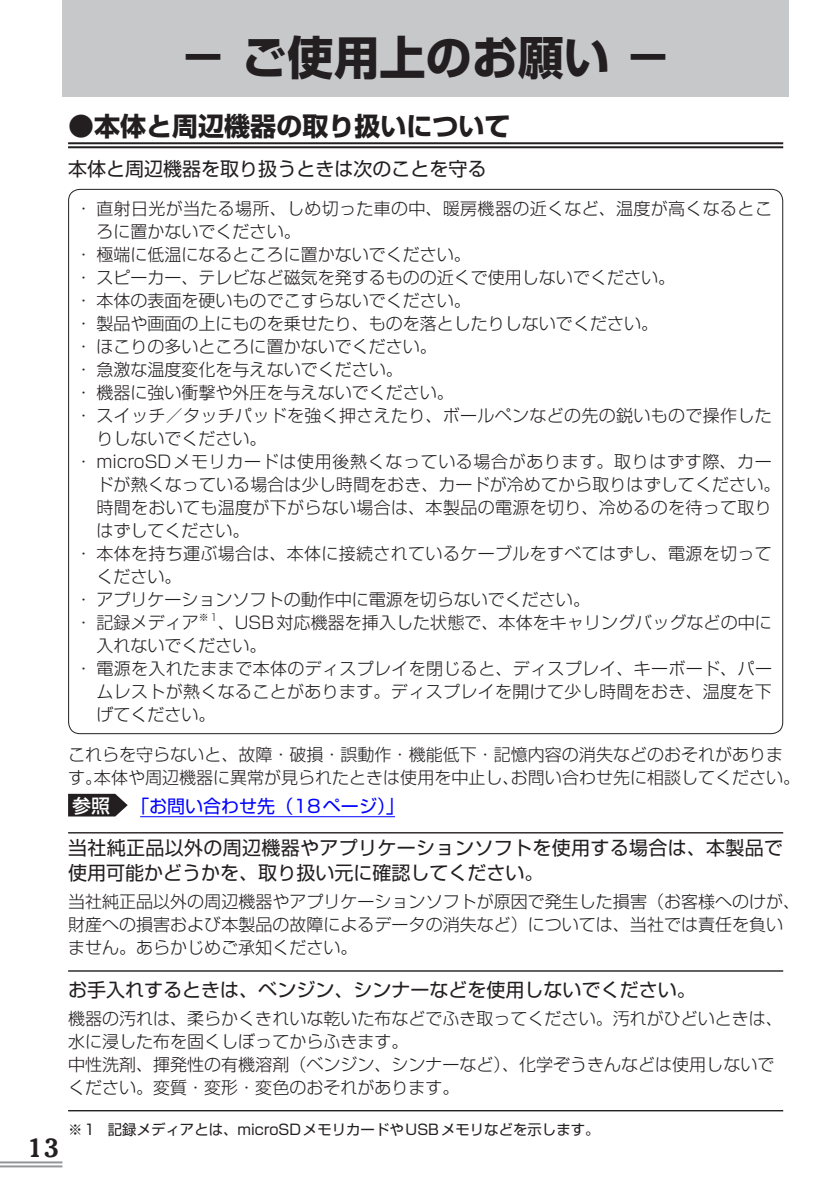
<style>
.page{position:relative;width:840px;height:1191px;background:#fff}
.page>*{position:absolute;margin:0;border:0;box-sizing:border-box;transform-origin:0 0}
.t1{font:700 46px "Shin Go Pro";color:#231f20}
.t2{font:700 26px "Shin Go Pro";color:#231f20}
.t3{font:26px "MO Suuji HA H Dn";color:#231f20}
.t4{font:19px/25px "Shin Go Pro";color:#231f20}
.t5{font:18px "Shin Go Pro";color:#00f}
.t6{font:300 17px/23px "Shin Go Pro";color:#231f20}
.t7{font:300 17px "Shin Go Pro";letter-spacing:.02em;color:#231f20}
.t8{font:300 17px "Shin Go Pro";letter-spacing:.035em;color:#231f20}
.t9{font:14.4px "Shin Go Pro";color:#231f20}
.t10{font:300 10px "Shin Go Pro";color:#231f20}
.s1{font-weight:500;font-size:19px;color:#fff}
</style>
<div class="page">
<div style="left:62px;top:0;width:726px;height:96px;background:#c7c8ca"></div>
<svg style="left:0;top:1163px;width:62px;height:1px"></svg>
<hr style="left:0;top:1161px;width:62px;height:2px;background:#939598">
<hr style="left:0;top:1165px;width:62px;height:2px;background:#939598">
<hr style="left:68px;top:142px;width:714px;height:2px;background:#231f20">
<hr style="left:68px;top:146px;width:714px;height:2px;background:#231f20">
<hr style="left:68px;top:832px;width:714px;height:1px;background:#231f20">
<hr style="left:140px;top:816px;width:255px;height:1px;background:#00f">
<hr style="left:68px;top:970px;width:714px;height:1px;background:#231f20">
<hr style="left:68px;top:1110px;width:714px;height:1px;background:#231f20">
<svg style="left:68px;top:794px;width:60px;height:22px"></svg>
<h2 class="t3" style="left:27px;top:1137px;width:34px">13</h2>
<h1 class="t1" style="left:180px;top:21px;width:492px">− ご使用上のお願い −</h1>
<h2 class="t2" style="left:68px;top:106px;width:443px">●本体と周辺機器の取り扱いについて</h2>
<p class="t4" style="left:68px;top:154px;width:419px">本体と周辺機器を取り扱うときは次のことを守る</p>
<p class="t7" style="left:75px;top:195px;width:698px">・直射日光が当たる場所、しめ切った車の中、暖房機器の近くなど、温度が高くなるとこ</p>
<p class="t6" style="left:96px;top:218px;width:205px">ろに置かないでください。</p>
<p class="t6" style="left:75px;top:241px;width:397px">・極端に低温になるところに置かないでください。</p>
<p class="t6" style="left:75px;top:264px;width:601px">・スピーカー、テレビなど磁気を発するものの近くで使用しないでください。</p>
<p class="t6" style="left:75px;top:287px;width:397px">・本体の表面を硬いものでこすらないでください。</p>
<p class="t6" style="left:75px;top:310px;width:584px">・製品や画面の上にものを乗せたり、ものを落としたりしないでください。</p>
<p class="t6" style="left:75px;top:333px;width:363px">・ほこりの多いところに置かないでください。</p>
<p class="t6" style="left:75px;top:356px;width:329px">・急激な温度変化を与えないでください。</p>
<p class="t6" style="left:75px;top:379px;width:380px">・機器に強い衝撃や外圧を与えないでください。</p>
<p class="t7" style="left:75px;top:402px;width:697px">・スイッチ／タッチパッドを強く押さえたり、ボールペンなどの先の鋭いもので操作した</p>
<p class="t6" style="left:96px;top:425px;width:171px">りしないでください。</p>
<p class="t8" style="left:75px;top:448px;width:697px">・ microSDメモリカードは使用後熱くなっている場合があります。取りはずす際、カー</p>
<p class="t6" style="left:96px;top:471px;width:685px">ドが熱くなっている場合は少し時間をおき、カードが冷めてから取りはずしてください。</p>
<p class="t7" style="left:96px;top:494px;width:676px">時間をおいても温度が下がらない場合は、本製品の電源を切り、冷めるのを待って取り</p>
<p class="t6" style="left:96px;top:517px;width:154px">はずしてください。</p>
<p class="t7" style="left:75px;top:540px;width:697px">・本体を持ち運ぶ場合は、本体に接続されているケーブルをすべてはずし、電源を切って</p>
<p class="t6" style="left:96px;top:563px;width:86px">ください。</p>
<p class="t6" style="left:75px;top:586px;width:516px">・アプリケーションソフトの動作中に電源を切らないでください。</p>
<p class="t6" style="left:75px;top:609px;width:125px">・記録メディア</p>
<p class="t10" style="left:199px;top:609px;width:20px">※1</p>
<p class="t6" style="left:217px;top:609px;width:555px">、USB対応機器を挿入した状態で、本体をキャリングバッグなどの中に</p>
<p class="t6" style="left:96px;top:632px;width:172px">入れないでください。</p>
<p class="t7" style="left:75px;top:655px;width:698px">・電源を入れたままで本体のディスプレイを閉じると、ディスプレイ、キーボード、パー</p>
<p class="t7" style="left:96px;top:678px;width:676px">ムレストが熱くなることがあります。ディスプレイを開けて少し時間をおき、温度を下</p>
<p class="t6" style="left:96px;top:701px;width:121px">げてください。</p>
<p class="t6" style="left:68px;top:741px;width:733px">これらを守らないと、故障・破損・誤動作・機能低下・記憶内容の消失などのおそれがあります。本体や周辺機器に異常が見られたときは使用を中止し、お問い合わせ先に相談してください。</p>
<p class="t5" style="left:72px;top:791px;width:333px"><span class="s1">参照</span> 「お問い合わせ先（18ページ）」</p>
<p class="t4" style="left:68px;top:833px;width:716px">当社純正品以外の周辺機器やアプリケーションソフトを使用する場合は、本製品で使用可能かどうかを、取り扱い元に確認してください。</p>
<p class="t6" style="left:68px;top:888px;width:733px">当社純正品以外の周辺機器やアプリケーションソフトが原因で発生した損害（お客様へのけが、財産への損害および本製品の故障によるデータの消失など）については、当社では責任を負いません。あらかじめご承知ください。</p>
<p class="t4" style="left:68px;top:974px;width:628px">お手入れするときは、ベンジン、シンナーなどを使用しないでください。</p>
<p class="t6" style="left:68px;top:1004px;width:715px">機器の汚れは、柔らかくきれいな乾いた布などでふき取ってください。汚れがひどいときは、水に浸した布を固くしぼってからふきます。<br>中性洗剤、揮発性の有機溶剤（ベンジン、シンナーなど）、化学ぞうきんなどは使用しないでください。変質・変形・変色のおそれがあります。</p>
<p class="t9" style="left:68px;top:1117px;width:532px">※1 記録メディアとは、microSDメモリカードやUSBメモリなどを示します。</p>
</div>
